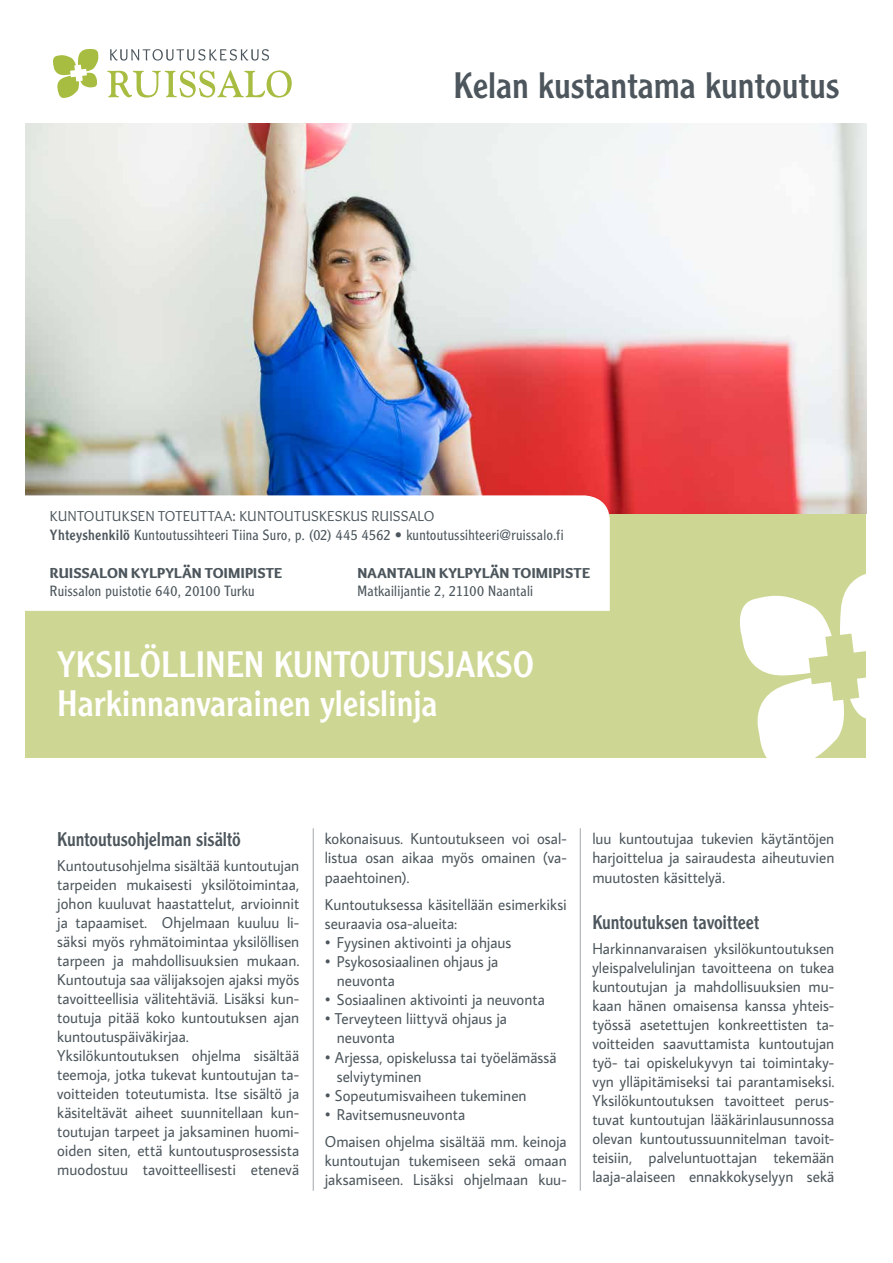
<style>
.page{position:relative;width:893px;height:1263px;background:#fff}
.page>*{position:absolute;margin:0;border:0;box-sizing:border-box;transform-origin:0 0}
.t1{font:36px/39px "Clearface Gothic LT Std";color:#fff}
.t2{font:36px "Clearface Gothic LT Std";color:#4c565c}
.t3{font:19.5px "Clearface Gothic LT Std";letter-spacing:-.005em;color:#4c565c;scale:.96 1}
.t4{font:15.75px/19px "Average Sans";color:#4c565c;scale:.96 1}
.t5{font:900 15px "Overlock";letter-spacing:.015em;color:#4c565c}
.t6{font:15px "Overlock";letter-spacing:.01em;color:#4c565c}
.t7{font:300 14.55px "Clearface Gothic LT Std";letter-spacing:.02em;color:#4c565c}
.s1{font-weight:400}
</style>
<div class="page">
<svg style="left:110px;top:49px;width:159px;height:12px"></svg>
<svg style="left:107px;top:70px;width:185px;height:28px"></svg>
<svg style="left:53px;top:48px;width:46px;height:50px"></svg>
<div style="left:26px;top:513px;width:840px;height:245px;background:#cdd793"></div>
<svg style="left:740px;top:574px;width:126px;height:184px"></svg>
<hr style="left:313px;top:828px;width:1px;height:363px;background:#4c565c">
<hr style="left:580px;top:828px;width:1px;height:363px;background:#4c565c">
<img style="left:26px;top:123px;width:840px;height:390px">
<div style="left:25px;top:495px;width:585px;height:116px;background:#fff"></div>
<h1 class="t2" style="left:453px;top:63px;width:387px">Kelan kustantama kuntoutus</h1>
<p class="t6" style="left:50px;top:507px;width:386px">KUNTOUTUKSEN TOTEUTTAA: KUNTOUTUSKESKUS RUISSALO</p>
<p class="t7" style="left:50px;top:526px;width:515px"><span class="s1">Yhteyshenkilö</span> Kuntoutussihteeri Tiina Suro, p. (02) 445 4562 • kuntoutussihteeri@ruissalo.fi</p>
<p class="t5" style="left:50px;top:563px;width:234px">RUISSALON KYLPYLÄN TOIMIPISTE</p>
<p class="t7" style="left:50px;top:582px;width:206px">Ruissalon puistotie 640, 20100 Turku</p>
<p class="t5" style="left:358px;top:563px;width:234px">NAANTALIN KYLPYLÄN TOIMIPISTE</p>
<p class="t7" style="left:358px;top:582px;width:177px">Matkailijantie 2, 21100 Naantali</p>
<h1 class="t1" style="left:57px;top:644px;width:478px">YKSILÖLLINEN KUNTOUTUSJAKSO<br>Harkinnanvarainen yleislinja</h1>
<p class="t3" style="left:57px;top:827px;width:193px">Kuntoutusohjelman sisältö</p>
<p class="t4" style="left:57px;top:855px;width:254px">Kuntoutusohjelma sisältää kuntoutujan tarpeiden mukaisesti yksilötoimintaa, johon kuuluvat haastattelut, arvioinnit ja tapaamiset. Ohjelmaan kuuluu li&shy;säksi myös ryhmätoimintaa yksilöllisen tarpeen ja mahdollisuuksien mukaan.<br>Kuntoutuja saa välijaksojen ajaksi myös tavoitteellisia välitehtäviä. Lisäksi kun&shy;toutuja pitää koko kuntoutuksen ajan kuntoutuspäiväkirjaa.<br>Yksilökuntoutuksen ohjelma sisältää teemoja, jotka tukevat kuntoutujan ta&shy;voitteiden toteutumista. Itse sisältö ja käsiteltävät aiheet suunnitellaan kun&shy;toutujan tarpeet ja jaksaminen huomi&shy;oiden siten, että kuntoutusprosessista muodostuu tavoitteellisesti etenevä</p>
<p class="t4" style="left:325px;top:829px;width:254px;text-align:justify">kokonaisuus. Kuntoutukseen voi osal&shy;listua osan aikaa myös omainen (va&shy;paaehtoinen).</p>
<p class="t4" style="left:325px;top:894px;width:254px">Kuntoutuksessa käsitellään esimerkiksi seuraavia osa-alueita:</p>
<p class="t4" style="left:325px;top:933px;width:196px">• Fyysinen aktivointi ja ohjaus</p>
<p class="t4" style="left:337px;top:952px;width:170px;text-indent:-12px">• Psykososiaalinen ohjaus ja neuvonta</p>
<p class="t4" style="left:325px;top:990px;width:231px">• Sosiaalinen aktivointi ja neuvonta</p>
<p class="t4" style="left:337px;top:1009px;width:179px;text-indent:-12px">• Terveyteen liittyvä ohjaus ja neuvonta</p>
<p class="t4" style="left:337px;top:1047px;width:231px;text-indent:-12px">• Arjessa, opiskelussa tai työelämässä selviytyminen</p>
<p class="t4" style="left:325px;top:1085px;width:212px">• Sopeutumisvaiheen tukeminen</p>
<p class="t4" style="left:325px;top:1100px;width:254px;line-height:27.6px">• Ravitsemusneuvonta<br>Omaisen ohjelma sisältää mm. keinoja</p>
<p class="t4" style="left:325px;top:1151px;width:254px">kuntoutujan tukemiseen sekä omaan jaksamiseen. Lisäksi ohjelmaan kuu-</p>
<p class="t4" style="left:592px;top:829px;width:254px;text-align:justify">luu kuntoutujaa tukevien käytäntöjen harjoittelua ja sairaudesta aiheutuvien muutosten käsittelyä.</p>
<p class="t3" style="left:592px;top:910px;width:175px">Kuntoutuksen tavoitteet</p>
<p class="t4" style="left:592px;top:938px;width:254px;text-align:justify">Harkinnanvaraisen yksilökuntoutuksen yleispalvelulinjan tavoitteena on tukea kuntoutujan ja mahdollisuuksien mu&shy;kaan hänen omaisensa kanssa yhteis&shy;työssä asetettujen konkreettisten ta&shy;voitteiden saavuttamista kuntoutujan työ- tai opiskelukyvyn tai toimintaky&shy;vyn ylläpitämiseksi tai parantamiseksi.<br>Yksilökuntoutuksen tavoitteet perus&shy;tuvat kuntoutujan lääkärinlausunnossa olevan kuntoutussuunnitelman tavoit&shy;teisiin, palveluntuottajan tekemään laaja-alaiseen ennakkokyselyyn sekä</p>
</div>
